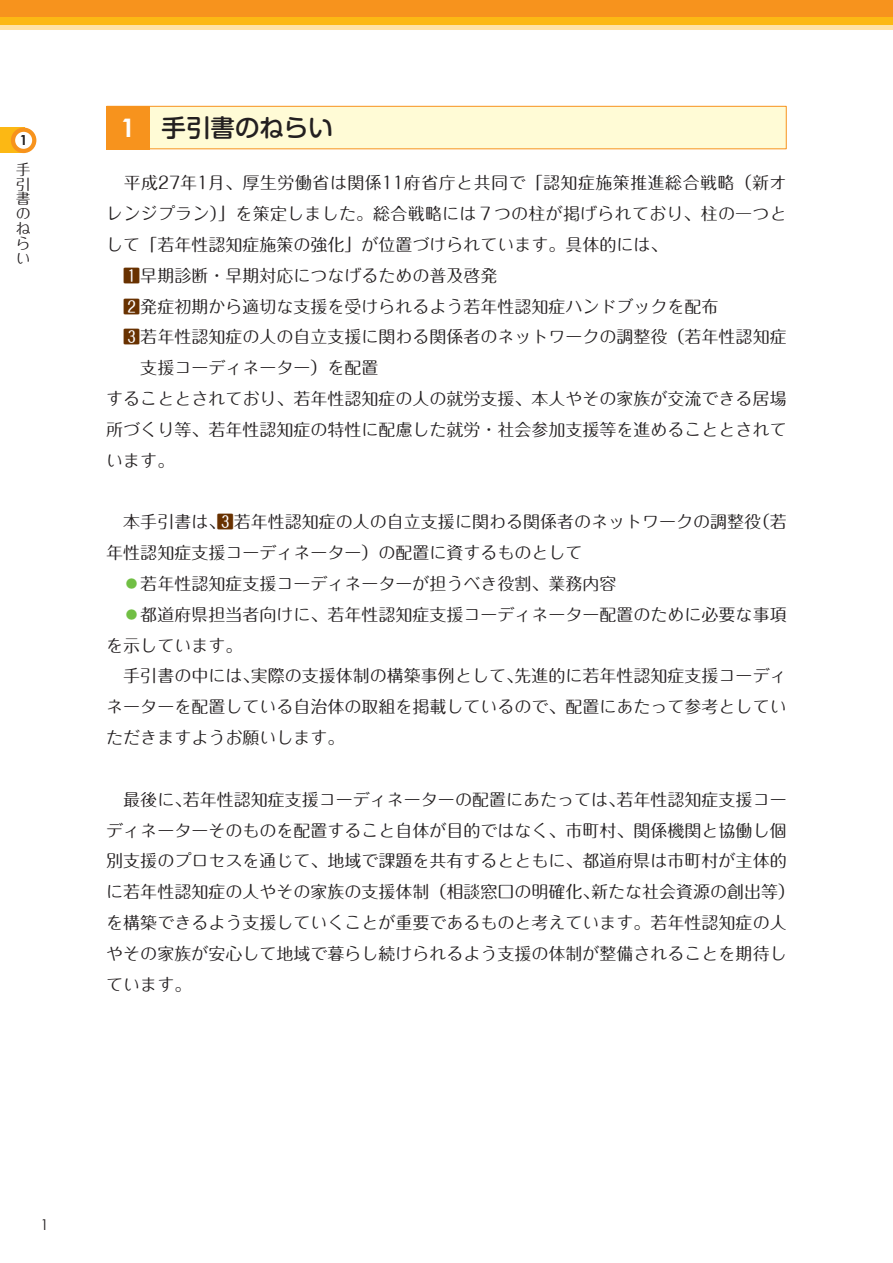
<style>
.page{position:relative;width:893px;height:1263px;background:#fff}
.page>*{position:absolute;margin:0;border:0;box-sizing:border-box;transform-origin:0 0}
.t1{font:500 24.45px "Shin M Go Pr 6 N";color:#231f20}
.t2{font:16.95px/30.8px "Maru Fo Pro";color:#231f20}
.t3{font:16.95px "Maru Fo Pro";letter-spacing:.025em;color:#231f20}
.t4{font:14.85px/14.9px "Maru Fo Pro";color:#231f20;text-align:justify}
.t5{font:14.85px "Century Gothic";color:#231f20}
.t6{font:700 13.8px "Century Gothic";color:#231f20}
.s1{font-family:"Century Gothic";font-weight:700;font-size:25.5px;color:#fff}
.s2{color:#683100}
.s3{color:#71bf44}
</style>
<div class="page">
<div style="left:0;top:128px;width:25px;height:25px;background:#fcb814"></div>
<div style="left:13px;top:130px;width:21px;height:21px;background:#fff;border-radius:50%"></div>
<div style="left:11px;top:128px;width:25px;height:25px;border:4px solid #f7931d;border-radius:50%"></div>
<div style="left:0;top:0;width:893px;height:17px;background:#f7931d"></div>
<div style="left:0;top:17px;width:893px;height:9px;background:#fcb814"></div>
<hr style="left:0;top:26px;width:893px;height:4px;background:#ffe2a5">
<div style="left:106px;top:106px;width:681px;height:43px;background:#fffbd6;border:1px solid #f7931d"></div>
<div style="left:106px;top:106px;width:44px;height:43px;background:#f7931d"></div>
<p class="t6" style="left:20px;top:132px;width:9px">1</p>
<p class="t4" style="left:16px;top:160px;width:16px">手引書のねらい</p>
<h1 class="t1" style="left:121px;top:108px;width:213px"><span class="s1">1</span> 手引書のねらい</h1>
<p class="t3" style="left:106px;top:169px;width:682px">　平成27年1月、厚生労働省は関係11府省庁と共同で「認知症施策推進総合戦略（新オ</p>
<p class="t2" style="left:106px;top:196px;width:682px">レンジプラン）」を策定しました。総合戦略には７つの柱が掲げられており、柱の一つと</p>
<p class="t2" style="left:106px;top:227px;width:563px">して「若年性認知症施策の強化」が位置づけられています。具体的には、</p>
<p class="t2" style="left:123px;top:258px;width:376px"><span class="s2">1</span>早期診断・早期対応につなげるための普及啓発</p>
<p class="t2" style="left:123px;top:289px;width:597px"><span class="s2">2</span>発症初期から適切な支援を受けられるよう若年性認知症ハンドブックを配布</p>
<p class="t2" style="left:123px;top:320px;width:665px"><span class="s2">3</span>若年性認知症の人の自立支援に関わる関係者のネットワークの調整役（若年性認知症</p>
<p class="t2" style="left:140px;top:350px;width:240px">支援コーディネーター）を配置</p>
<p class="t2" style="left:106px;top:381px;width:682px">することとされており、若年性認知症の人の就労支援、本人やその家族が交流できる居場</p>
<p class="t2" style="left:106px;top:412px;width:682px">所づくり等、若年性認知症の特性に配慮した就労・社会参加支援等を進めることとされて</p>
<p class="t2" style="left:106px;top:443px;width:70px">います。</p>
<p class="t2" style="left:106px;top:505px;width:682px">　本手引書は、<span class="s2">3</span>若年性認知症の人の自立支援に関わる関係者のネットワークの調整役（若年性認知症支援コーディネーター）の配置に資するものとして<br><span class="s3">　◦</span>若年性認知症支援コーディネーターが担うべき役割、業務内容</p>
<p class="t2" style="left:106px;top:597px;width:682px;text-indent:17px"><span class="s3">◦</span>都道府県担当者向けに、若年性認知症支援コーディネーター配置のために必要な事項を示しています。<br>　手引書の中には、実際の支援体制の構築事例として、先進的に若年性認知症支援コーディネーターを配置している自治体の取組を掲載しているので、配置にあたって参考としていただきますようお願いします。</p>
<p class="t2" style="left:106px;top:782px;width:690px">　最後に、若年性認知症支援コーディネーターの配置にあたっては、若年性認知症支援コーディネーターそのものを配置すること自体が目的ではなく、市町村、関係機関と協働し個別支援のプロセスを通じて、地域で課題を共有するとともに、都道府県は市町村が主体的に若年性認知症の人やその家族の支援体制（相談窓口の明確化、新たな社会資源の創出等）を構築できるよう支援していくことが重要であるものと考えています。若年性認知症の人やその家族が安心して地域で暮らし続けられるよう支援の体制が整備されることを期待しています。</p>
<p class="t5" style="left:41px;top:1215px;width:10px">1</p>
</div>
